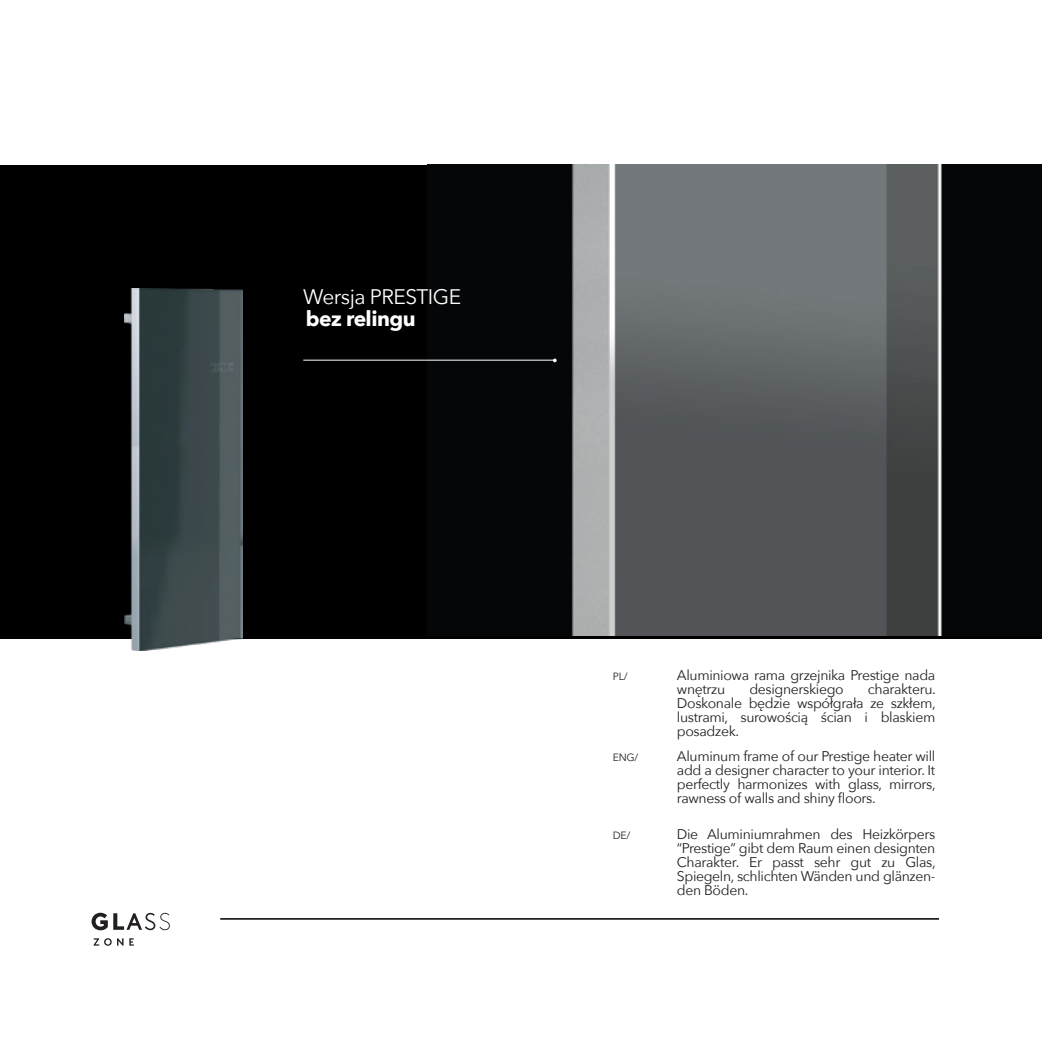
<style>
.page{position:relative;width:1042px;height:1042px;background:#fff}
.page>*{position:absolute;margin:0;border:0;box-sizing:border-box;transform-origin:0 0}
.t1{font:21px "Avenir Next";letter-spacing:-.025em;color:#fff}
.t2{font:700 21px "Avenir Next";letter-spacing:-.025em;color:#fff}
.t3{font:14px/14px "Avenir Next";letter-spacing:-.025em;color:#231f20;text-align:justify}
.t4{font:10.5px "Avenir Next";letter-spacing:-.025em;color:#231f20}
</style>
<div class="page">
<div style="left:1px;top:165px;width:1041px;height:474px;background:#000"></div>
<img style="left:427px;top:164px;width:615px;height:471px">
<svg style="left:92px;top:913px;width:78px;height:17px"></svg>
<svg style="left:94px;top:938px;width:29px;height:8px"></svg>
<svg style="left:129px;top:938px;width:5px;height:7px"></svg>
<hr style="left:220px;top:918px;width:719px;height:2px;background:#231f20">
<hr style="left:303px;top:360px;width:252px;height:1px;background:#fff">
<svg style="left:553px;top:358px;width:4px;height:4px"></svg>
<img style="left:124px;top:289px;width:118px;height:361px">
<h1 class="t1" style="left:303px;top:279px;width:159px">Wersja PRESTIGE</h1>
<h1 class="t2" style="left:306px;top:301px;width:111px">bez relingu</h1>
<p class="t4" style="left:613px;top:667px;width:16px">PL/</p>
<p class="t4" style="left:613px;top:748px;width:27px">ENG/</p>
<p class="t4" style="left:613px;top:827px;width:19px">DE/</p>
<p class="t3" style="left:677px;top:667px;width:260px">Aluminiowa rama grzejnika Prestige nada wnętrzu</p>
<p class="t3" style="left:677px;top:681px;width:260px;text-indent:191px">charakteru.<br>Doskonale będzie współgrała ze szkłem, lustrami, surowością ścian i blaskiem posadzek.</p>
<p class="t3" style="left:677px;top:748px;width:260px">Aluminum frame of our Prestige heater will add a designer character to your interior. It perfectly harmonizes with glass, mirrors, rawness of walls and shiny floors.</p>
<p class="t3" style="left:677px;top:827px;width:260px">Die Aluminiumrahmen des Heizkörpers “Prestige” gibt dem Raum einen designten Charakter. Er passt sehr gut zu Glas, Spiegeln, schlichten Wänden und glänzen&shy;den Böden.</p>
<p class="t3" style="left:749px;top:681px;width:96px">designerskiego</p>
</div>
